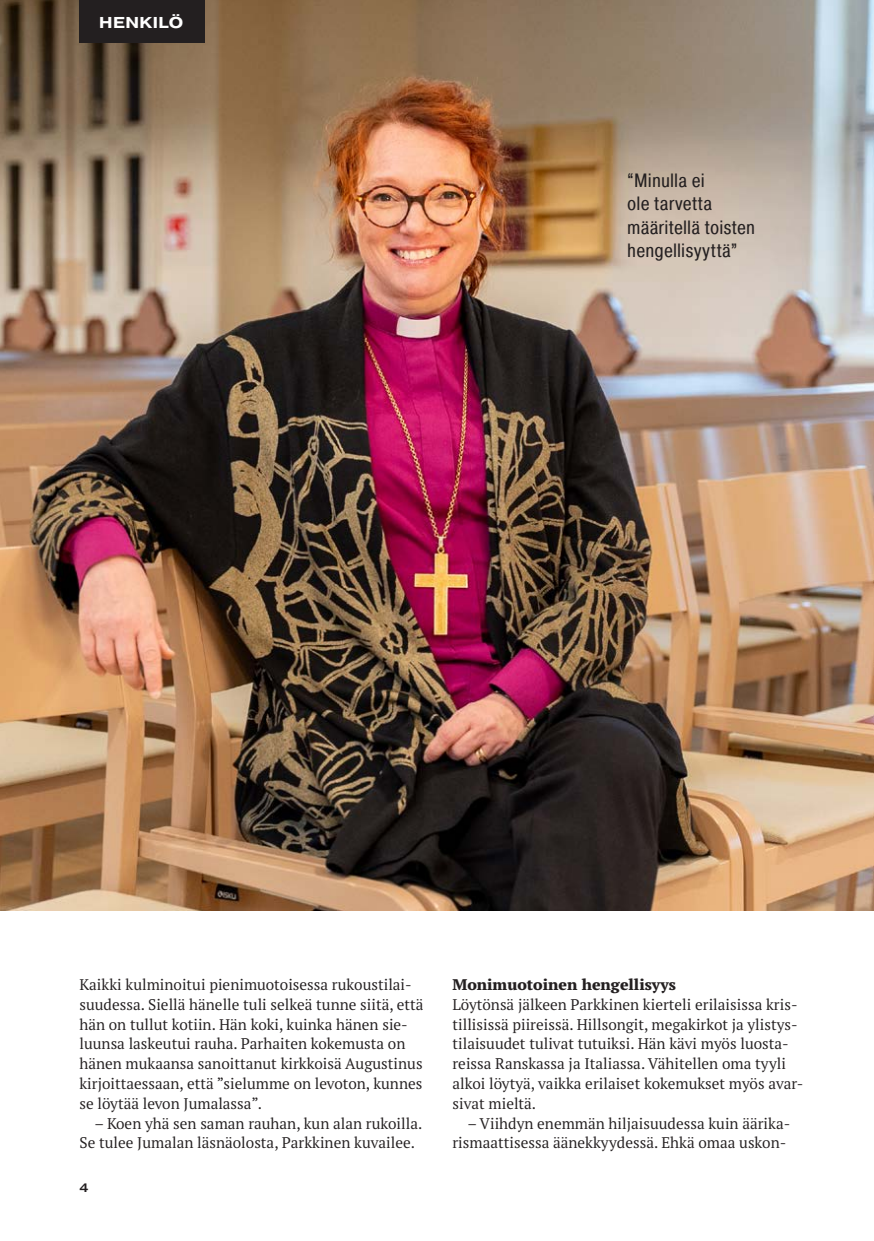
<style>
.page{position:relative;width:874px;height:1241px;background:#fff}
.page>*{position:absolute;margin:0;border:0;box-sizing:border-box;transform-origin:0 0}
.Nosto_2{font:19.25px/23.1px "Pragmatica Cond";letter-spacing:.005em;color:#231f20}
.Otsikko_H5_Laatikko{font:700 15.75px "Pragmatica Ext";letter-spacing:.025em;color:#fff}
.Leipäteksti_SERIF{font:15.4px/19.8px "PT Serif Pro";color:#231f20}
.Leipäteksti_sis_SERIF{font:15.4px/19.8px "PT Serif Pro";color:#231f20}
.Väliotsikko_SERIF{font:800 15.4px "PT Serif Pro";color:#231f20}
.t1{font:500 12.25px "Pragmatica Ext";color:#231f20}
</style>
<div class="page">
<img style="left:0;top:0;width:873px;height:910px">
<div style="left:79px;top:0;width:125px;height:43px;background:#231f20"></div>
<p class="Otsikko_H5_Laatikko" style="left:99px;top:12px;width:86px">HENKILÖ</p>
<p class="Nosto_2" style="left:627px;top:169px;width:129px">“Minulla ei<br>ole tarvetta määritellä toisten hengellisyyttä”</p>
<p class="Leipäteksti_SERIF" style="left:79px;top:974px;width:345px">Kaikki kulminoitui pienimuotoisessa rukoustilai&shy;suudessa. Siellä hänelle tuli selkeä tunne siitä, että hän on tullut kotiin. Hän koki, kuinka hänen sie&shy;luunsa laskeutui rauha. Parhaiten kokemusta on hänen mukaansa sanoittanut kirkkoisä Augustinus kirjoittaessaan, että ”sielumme on levoton, kunnes se löytää levon Jumalassa”.</p>
<p class="Leipäteksti_sis_SERIF" style="left:79px;top:1112px;width:344px;text-indent:15px">– Koen yhä sen saman rauhan, kun alan rukoilla.<br>Se tulee Jumalan läsnäolosta, Parkkinen kuvailee.</p>
<p class="t1" style="left:79px;top:1179px;width:10px">4</p>
<p class="Väliotsikko_SERIF" style="left:452px;top:974px;width:225px">Monimuotoinen hengellisyys</p>
<p class="Leipäteksti_SERIF" style="left:452px;top:994px;width:352px">Löytönsä jälkeen Parkkinen kierteli erilaisissa kris&shy;tillisissä piireissä. Hillsongit, megakirkot ja ylistys&shy;tilaisuudet tulivat tutuiksi. Hän kävi myös luosta&shy;reissa Ranskassa ja Italiassa. Vähitellen oma tyyli alkoi löytyä, vaikka erilaiset kokemukset myös avar&shy;sivat mieltä.</p>
<p class="Leipäteksti_sis_SERIF" style="left:452px;top:1112px;width:339px;text-align:right">– Viihdyn enemmän hiljaisuudessa kuin äärika&shy;rismaattisessa äänekkyydessä. Ehkä omaa uskon-</p>
</div>
